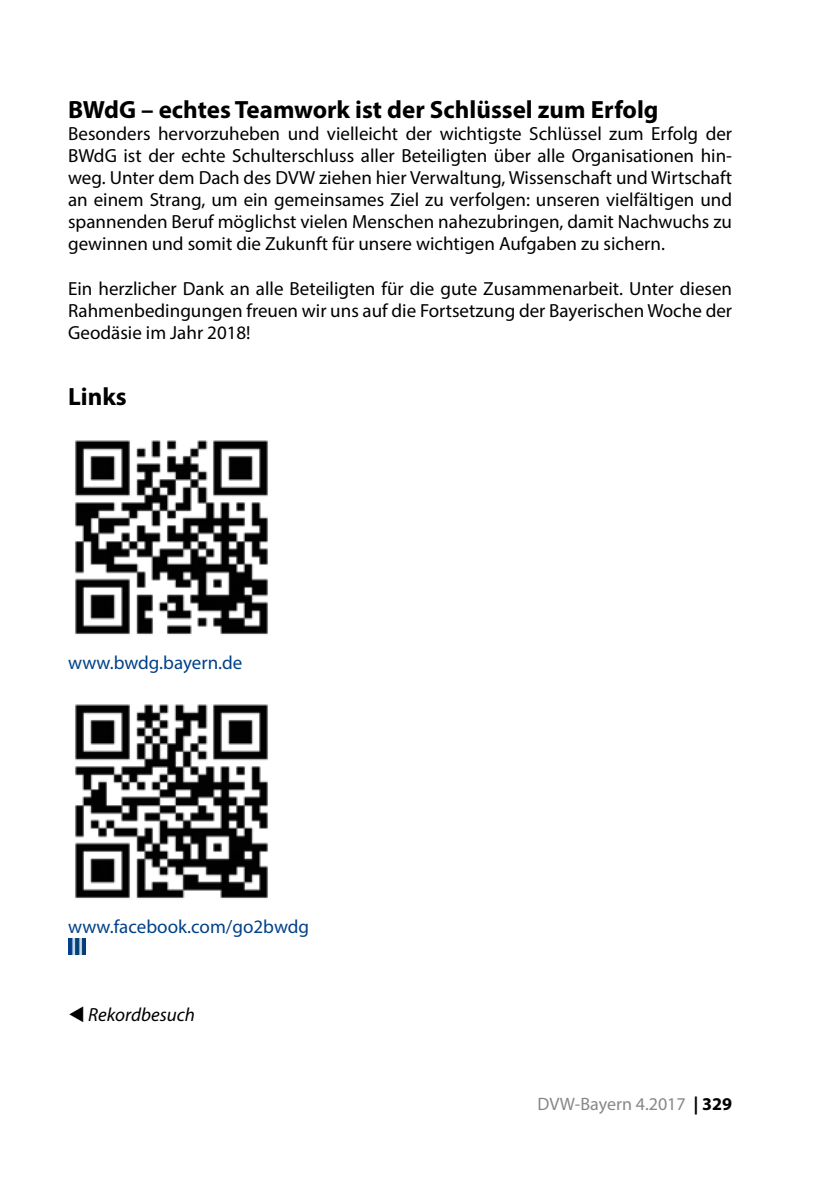
<style>
.page{position:relative;width:840px;height:1191px;background:#fff}
.page>*{position:absolute;margin:0;border:0;box-sizing:border-box;transform-origin:0 0}
.t1{font:700 25px "Myriad Pro";color:#000}
.t2{font:19px/22px "Myriad Pro";color:#000;text-align:justify}
.t3{font:19px "Myriad Pro";color:#004188}
.t4{font:italic 19px "Myriad Pro";color:#000}
.t5{font:18px "Myriad Pro";color:#868786}
.s1{font-weight:700;color:#000}
</style>
<div class="page">
<img style="left:68px;top:938px;width:18px;height:16px">
<img style="left:75px;top:440px;width:193px;height:195px">
<img style="left:75px;top:704px;width:193px;height:195px">
<h1 class="t1" style="left:68px;top:94px;width:591px">BWdG – echtes Teamwork ist der Schlüssel zum Erfolg</h1>
<p class="t2" style="left:68px;top:123px;width:665px">Besonders hervorzuheben und vielleicht der wichtigste Schlüssel zum Erfolg der BWdG ist der echte Schulterschluss aller Beteiligten über alle Organisationen hin&shy;weg. Unter dem Dach des DVW ziehen hier Verwaltung, Wissenschaft und Wirtschaft an einem Strang, um ein gemeinsames Ziel zu verfolgen: unseren vielfältigen und spannenden Beruf möglichst vielen Menschen nahezubringen, damit Nachwuchs zu gewinnen und somit die Zukunft für unsere wichtigen Aufgaben zu sichern.</p>
<p class="t2" style="left:68px;top:277px;width:665px">Ein herzlicher Dank an alle Beteiligten für die gute Zusammenarbeit. Unter diesen Rahmenbedingungen freuen wir uns auf die Fortsetzung der Bayerischen Woche der Geodäsie im Jahr 2018!</p>
<h1 class="t1" style="left:68px;top:380px;width:60px">Links</h1>
<p class="t3" style="left:68px;top:650px;width:176px">www.bwdg.bayern.de</p>
<p class="t3" style="left:68px;top:914px;width:242px">www.facebook.com/go2bwdg</p>
<p class="t4" style="left:68px;top:1002px;width:128px">▼ Rekordbesuch</p>
<p class="t5" style="left:537px;top:1093px;width:196px">DVW-Bayern 4.2017 <span class="s1">| 329</span></p>
</div>
